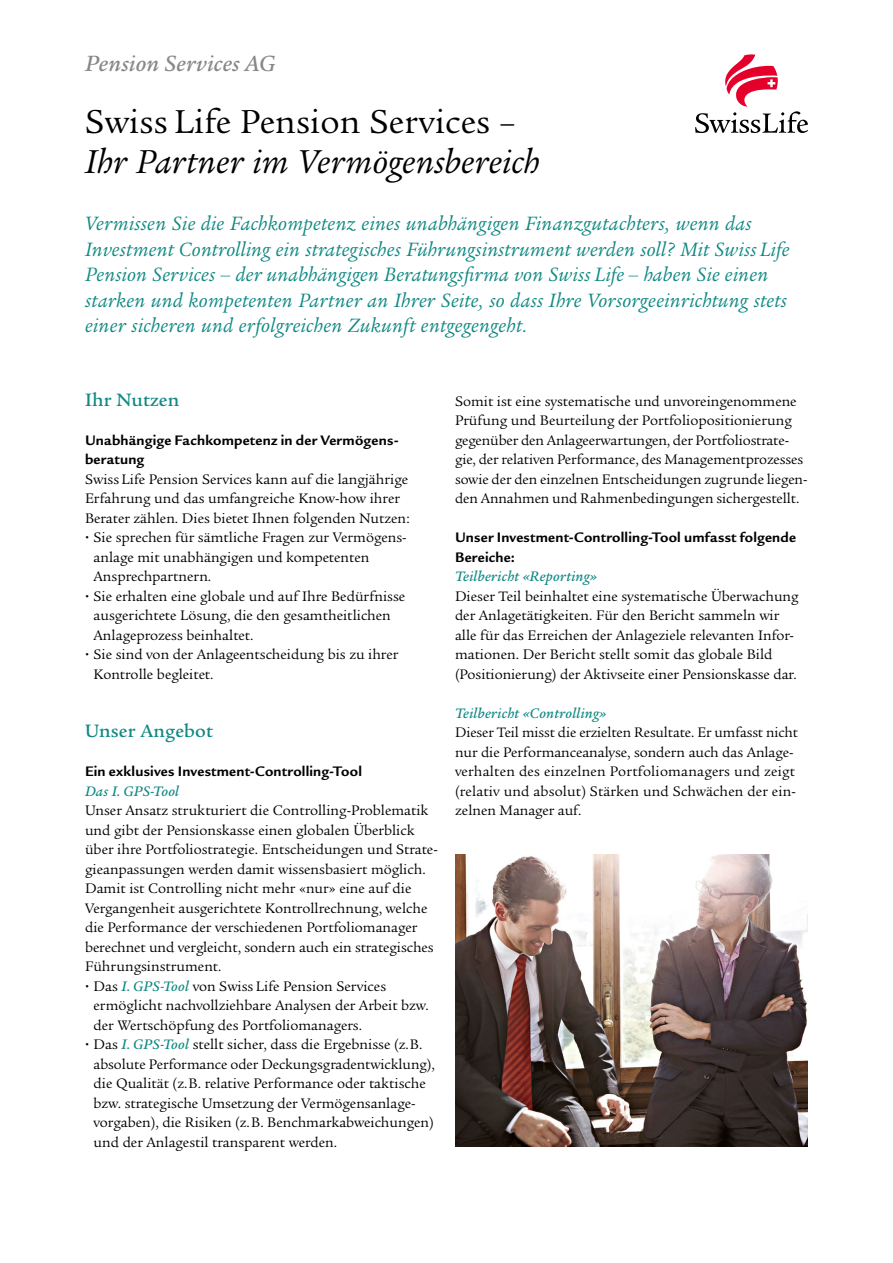
<style>
.page{position:relative;width:893px;height:1263px;background:#fff}
.page>*{position:absolute;margin:0;border:0;box-sizing:border-box;transform-origin:0 0}
.t1{font:italic 36px "Legacy Serif ITC Pro";letter-spacing:.005em;color:#000}
.t2{font:36px "Legacy Serif ITC Pro";letter-spacing:.005em;color:#000}
.t3{font:italic 500 24px "Legacy Serif ITC Pro";letter-spacing:.01em;color:#868786}
.t4{font:italic 21px/25.5px "Legacy Serif ITC Pro";letter-spacing:.01em;color:#118984}
.t5{font:500 19.5px "Legacy Serif ITC Pro";letter-spacing:.01em;color:#118984}
.t6{font:15px/19.5px "Legacy Serif ITC Pro";color:#000}
.t7{font:700 15px/19.5px "Legacy Sans ITC Pro";letter-spacing:.015em;color:#000}
.t8{font:italic 500 15px "Legacy Serif ITC Pro";letter-spacing:.015em;color:#118984}
.s1{font-weight:500;font-style:italic;color:#118984}
</style>
<div class="page">
<img style="left:455px;top:854px;width:353px;height:293px">
<svg style="left:695px;top:54px;width:113px;height:79px"></svg>
<h2 class="t3" style="left:85px;top:48px;width:192px">Pension Services AG</h2>
<h1 class="t2" style="left:85px;top:99px;width:432px">Swiss Life Pension Services –</h1>
<h1 class="t1" style="left:85px;top:139px;width:456px">Ihr Partner im Vermögensbereich</h1>
<p class="t4" style="left:85px;top:211px;width:706px">Vermissen Sie die Fachkompetenz eines unabhängigen Finanzgutachters, wenn das Investment Controlling ein strategisches Führungsinstrument werden soll? Mit Swiss Life Pension Services – der unabhängigen Beratungsfirma von Swiss Life – haben Sie einen starken und kompetenten Partner an Ihrer Seite, so dass Ihre Vorsorgeeinrichtung stets einer sicheren und erfolgreichen Zukunft entgegengeht.</p>
<h3 class="t5" style="left:85px;top:388px;width:96px">Ihr Nutzen</h3>
<p class="t7" style="left:85px;top:430px;width:315px">Unabhängige Fachkompetenz in der Vermögens&shy;beratung</p>
<p class="t6" style="left:85px;top:469px;width:325px">Swiss Life Pension Services kann auf die langjährige</p>
<p class="t6" style="left:85px;top:489px;width:316px">Erfahrung und das umfangreiche Know-how ihrer</p>
<p class="t6" style="left:85px;top:508px;width:326px">Berater zählen. Dies bietet Ihnen folgenden Nutzen:</p>
<p class="t6" style="left:94px;top:528px;width:313px">Sie sprechen für sämtliche Fragen zur Vermögens-</p>
<p class="t6" style="left:94px;top:547px;width:277px">anlage mit unabhängigen und kompetenten</p>
<p class="t6" style="left:94px;top:567px;width:119px">Ansprechpartnern.</p>
<p class="t6" style="left:94px;top:586px;width:313px">Sie erhalten eine globale und auf Ihre Bedürfnisse</p>
<p class="t6" style="left:94px;top:606px;width:299px">ausgerichtete Lösung, die den gesamtheitlichen</p>
<p class="t6" style="left:94px;top:625px;width:161px">Anlageprozess beinhaltet.</p>
<p class="t6" style="left:94px;top:645px;width:306px">Sie sind von der Anlageentscheidung bis zu ihrer</p>
<p class="t6" style="left:94px;top:664px;width:121px">Kontrolle begleitet.</p>
<h3 class="t5" style="left:85px;top:719px;width:129px">Unser Angebot</h3>
<p class="t7" style="left:85px;top:762px;width:278px">Ein exklusives Investment-Controlling-Tool</p>
<p class="t8" style="left:85px;top:782px;width:96px">Das I. GPS-Tool</p>
<p class="t6" style="left:85px;top:801px;width:345px">Unser Ansatz strukturiert die Controlling-Problematik</p>
<p class="t6" style="left:85px;top:820px;width:331px">und gibt der Pensionskasse einen globalen Überblick</p>
<p class="t6" style="left:85px;top:840px;width:354px">über ihre Portfoliostrategie. Entscheidungen und Strate-</p>
<p class="t6" style="left:85px;top:859px;width:342px">gieanpassungen werden damit wissensbasiert möglich.</p>
<p class="t6" style="left:85px;top:879px;width:328px">Damit ist Controlling nicht mehr «nur» eine auf die</p>
<p class="t6" style="left:85px;top:898px;width:344px">Vergangenheit ausgerichtete Kontrollrechnung, welche</p>
<p class="t6" style="left:85px;top:918px;width:334px">die Performance der verschiedenen Portfoliomanager</p>
<p class="t6" style="left:85px;top:937px;width:350px">berechnet und vergleicht, sondern auch ein strategisches</p>
<p class="t6" style="left:85px;top:957px;width:138px">Führungsinstrument.</p>
<p class="t6" style="left:94px;top:976px;width:294px">Das <span class="s1">I. GPS-Tool</span> von Swiss Life Pension Services</p>
<p class="t6" style="left:94px;top:996px;width:337px">ermöglicht nachvollziehbare Analysen der Arbeit bzw.</p>
<p class="t6" style="left:94px;top:1015px;width:270px">der Wertschöpfung des Portfoliomanagers.</p>
<p class="t6" style="left:94px;top:1035px;width:330px">Das <span class="s1">I. GPS-Tool</span> stellt sicher, dass die Ergebnisse (z. B.</p>
<p class="t6" style="left:94px;top:1054px;width:343px">absolute Performance oder Deckungsgradentwicklung),</p>
<p class="t6" style="left:94px;top:1074px;width:334px">die Qualität (z. B. relative Performance oder taktische</p>
<p class="t6" style="left:94px;top:1093px;width:322px">bzw. strategische Umsetzung der Vermögensanlage-</p>
<p class="t6" style="left:94px;top:1113px;width:342px">vorgaben), die Risiken (z. B. Benchmarkabweichungen)</p>
<p class="t6" style="left:94px;top:1132px;width:245px">und der Anlagestil transparent werden.</p>
<p class="t6" style="left:455px;top:391px;width:354px">Somit ist eine systematische und unvoreingenommene Prüfung und Beurteilung der Portfoliopositionierung gegenüber den Anlageerwartungen, der Portfoliostrate&shy;gie, der relativen Performance, des Managementprozesses sowie der den einzelnen Entscheidungen zugrunde liegen&shy;den Annahmen und Rahmenbedingungen sichergestellt.</p>
<p class="t7" style="left:455px;top:528px;width:343px">Unser Investment-Controlling-Tool umfasst folgende<br>Bereiche:</p>
<p class="t8" style="left:455px;top:567px;width:144px">Teilbericht «Reporting»</p>
<p class="t6" style="left:455px;top:586px;width:345px">Dieser Teil beinhaltet eine systematische Überwachung der Anlagetätigkeiten. Für den Bericht sammeln wir alle für das Erreichen der Anlageziele relevanten Infor&shy;mationen. Der Bericht stellt somit das globale Bild (Positionierung) der Aktivseite einer Pensionskasse dar.</p>
<p class="t8" style="left:455px;top:704px;width:153px">Teilbericht «Controlling»</p>
<p class="t6" style="left:455px;top:723px;width:345px">Dieser Teil misst die erzielten Resultate. Er umfasst nicht nur die Performanceanalyse, sondern auch das Anlage&shy;verhalten des einzelnen Portfoliomanagers und zeigt (relativ und absolut) Stärken und Schwächen der ein&shy;zelnen Manager auf.</p>
</div>
